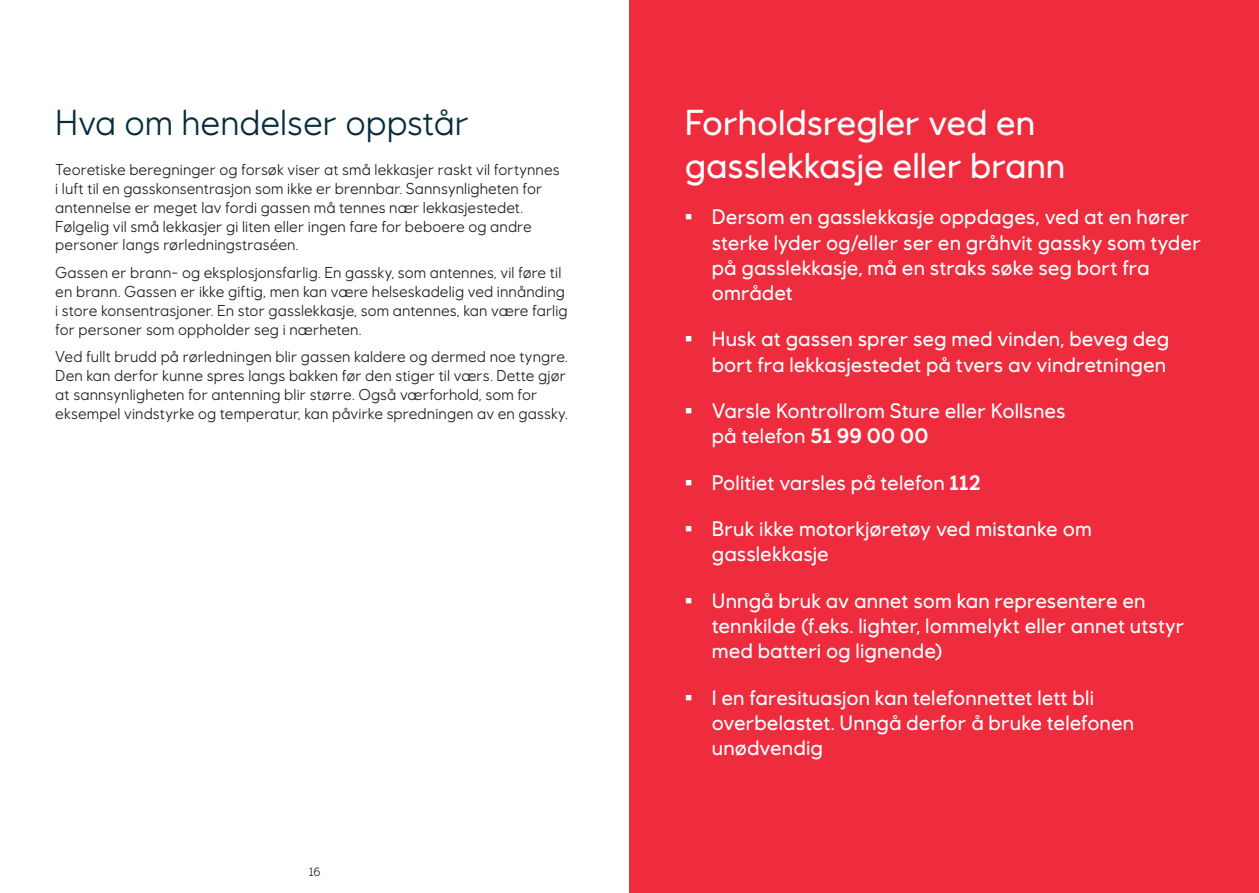
<style>
.page{position:relative;width:1259px;height:893px;background:#fff}
.page>*{position:absolute;margin:0;border:0;box-sizing:border-box;transform-origin:0 0}
.Kapittel{font:500 36px/43.2px "Equinor";color:#fff}
.Kapittel-2{font:36px "Equinor";color:#072d3d}
.t1{font:500 21px/25.2px "Equinor";letter-spacing:.005em;color:#fff}
.brødtekst{font:15.75px/18.9px "Equinor";letter-spacing:.005em;color:#231f20}
.t2{font:12px "Equinor";color:#231f20}
.s1{font-weight:700}
</style>
<div class="page">
<div style="left:629px;top:0;width:630px;height:893px;background:#ee2c3d"></div>
<p class="Kapittel-2" style="left:55px;top:101px;width:415px">Hva om hendelser oppstår</p>
<p class="brødtekst" style="left:55px;top:160px;width:506px">Teoretiske beregninger og forsøk viser at små lekkasjer raskt vil fortynnes i luft til en gasskonsentrasjon som ikke er brennbar. Sannsynligheten for antennelse er meget lav fordi gassen må tennes nær lekkasjestedet.<br>Følgelig vil små lekkasjer gi liten eller ingen fare for beboere og andre personer langs rørledningstraséen.</p>
<p class="brødtekst" style="left:55px;top:263px;width:514px">Gassen er brann- og eksplosjonsfarlig. En gassky, som antennes, vil føre til en brann. Gassen er ikke giftig, men kan være helseskadelig ved innånding i store konsentrasjoner. En stor gasslekkasje, som antennes, kan være farlig for personer som oppholder seg i nærheten.</p>
<p class="brødtekst" style="left:55px;top:347px;width:514px">Ved fullt brudd på rørledningen blir gassen kaldere og dermed noe tyngre.<br>Den kan derfor kunne spres langs bakken før den stiger til værs. Dette gjør at sannsynligheten for antenning blir større. Også værforhold, som for eksempel vindstyrke og temperatur, kan påvirke spredningen av en gassky.</p>
<p class="t2" style="left:309px;top:864px;width:13px">16</p>
<p class="Kapittel" style="left:685px;top:100px;width:382px">Forholdsregler ved en gasslekkasje eller brann</p>
<p class="t1" style="left:712px;top:204px;width:490px;text-indent:-27px">• Dersom en gasslekkasje oppdages, ved at en hører sterke lyder og/eller ser en gråhvit gassky som tyder på gasslekkasje, må en straks søke seg bort fra området</p>
<p class="t1" style="left:685px;top:326px;width:486px;text-align:right">• Husk at gassen sprer seg med vinden, beveg deg bort fra lekkasjestedet på tvers av vindretningen</p>
<p class="t1" style="left:712px;top:398px;width:355px;text-indent:-27px">• Varsle Kontrollrom Sture eller Kollsnes på telefon <span class="s1">51 99 00 00</span></p>
<p class="t1" style="left:685px;top:470px;width:297px">• Politiet varsles på telefon <span class="s1">112</span></p>
<p class="t1" style="left:712px;top:516px;width:381px;text-indent:-27px">• Bruk ikke motorkjøretøy ved mistanke om gasslekkasje</p>
<p class="t1" style="left:712px;top:588px;width:474px;text-indent:-27px">• Unngå bruk av annet som kan representere en tennkilde (f.eks. lighter, lommelykt eller annet utstyr med batteri og lignende)</p>
<p class="t1" style="left:712px;top:685px;width:424px;text-indent:-27px">• I en faresituasjon kan telefonnettet lett bli overbelastet. Unngå derfor å bruke telefonen unødvendig</p>
</div>
